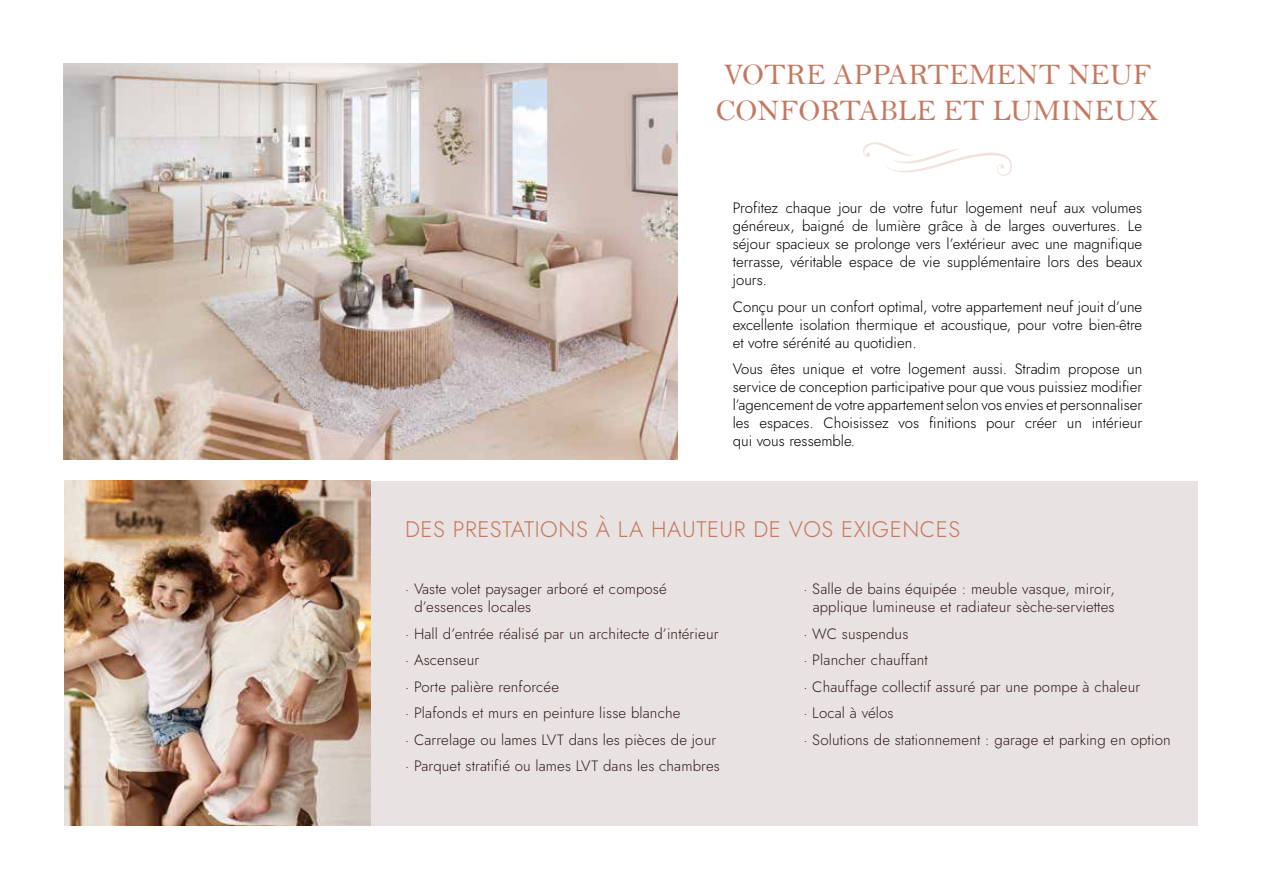
<style>
.page{position:relative;width:1263px;height:893px;background:#fff}
.page>*{position:absolute;margin:0;border:0;box-sizing:border-box;transform-origin:0 0}
.t1{font:30px/36px "Bell";color:#c5785f}
.t2{font:300 22.5px "Jost";letter-spacing:.025em;color:#c5785f}
.t3{font:300 15px/18px "Jost";color:#000;text-align:justify}
.t4{font:300 15px/26.5px "Jost";letter-spacing:.01em;color:#331c1c}
</style>
<div class="page">
<img style="left:64px;top:64px;width:614px;height:395px">
<div style="left:65px;top:481px;width:1132px;height:344px;background:#e8e3e2"></div>
<img style="left:65px;top:481px;width:306px;height:344px">
<svg style="left:863px;top:142px;width:149px;height:34px"></svg>
<h1 class="t1" style="left:716px;top:56px;width:445px">VOTRE APPARTEMENT NEUF<br>CONFORTABLE ET LUMINEUX</h1>
<p class="t3" style="left:733px;top:199px;width:411px">Profitez chaque jour de votre futur logement neuf aux volumes généreux, baigné de lumière grâce à de larges ouvertures. Le séjour spacieux se prolonge vers l’extérieur avec une magnifique terrasse, véritable espace de vie supplémentaire lors des beaux jours.</p>
<p class="t3" style="left:733px;top:298px;width:411px">Conçu pour un confort optimal, votre appartement neuf jouit d’une excellente isolation thermique et acoustique, pour votre bien-être et votre sérénité au quotidien.</p>
<p class="t3" style="left:733px;top:360px;width:411px">Vous êtes unique et votre logement aussi. Stradim propose un service de conception participative pour que vous puissiez modifier l’agencement de votre appartement selon vos envies et personnaliser les espaces. Choisissez vos finitions pour créer un intérieur qui vous ressemble.</p>
<h2 class="t2" style="left:405px;top:514px;width:557px">DES PRESTATIONS À LA HAUTEUR DE VOS EXIGENCES</h2>
<p class="t4" style="left:414px;top:580px;width:254px;line-height:18px;text-indent:-9px">· Vaste volet paysager arboré et composé d’essences locales</p>
<p class="t4" style="left:405px;top:620px;width:316px">· Hall d’entrée réalisé par un architecte d’intérieur · Ascenseur<br>· Porte palière renforcée<br>· Plafonds et murs en peinture lisse blanche<br>· Carrelage ou lames LVT dans les pièces de jour · Parquet stratifié ou lames LVT dans les chambres</p>
<p class="t4" style="left:803px;top:580px;width:313px;line-height:18px;text-align:right">· Salle de bains équipée : meuble vasque, miroir, applique lumineuse et radiateur sèche-serviettes</p>
<p class="t4" style="left:803px;top:620px;width:369px">· WC suspendus<br>· Plancher chauffant<br>· Chauffage collectif assuré par une pompe à chaleur<br>· Local à vélos<br>· Solutions de stationnement : garage et parking en option</p>
</div>
